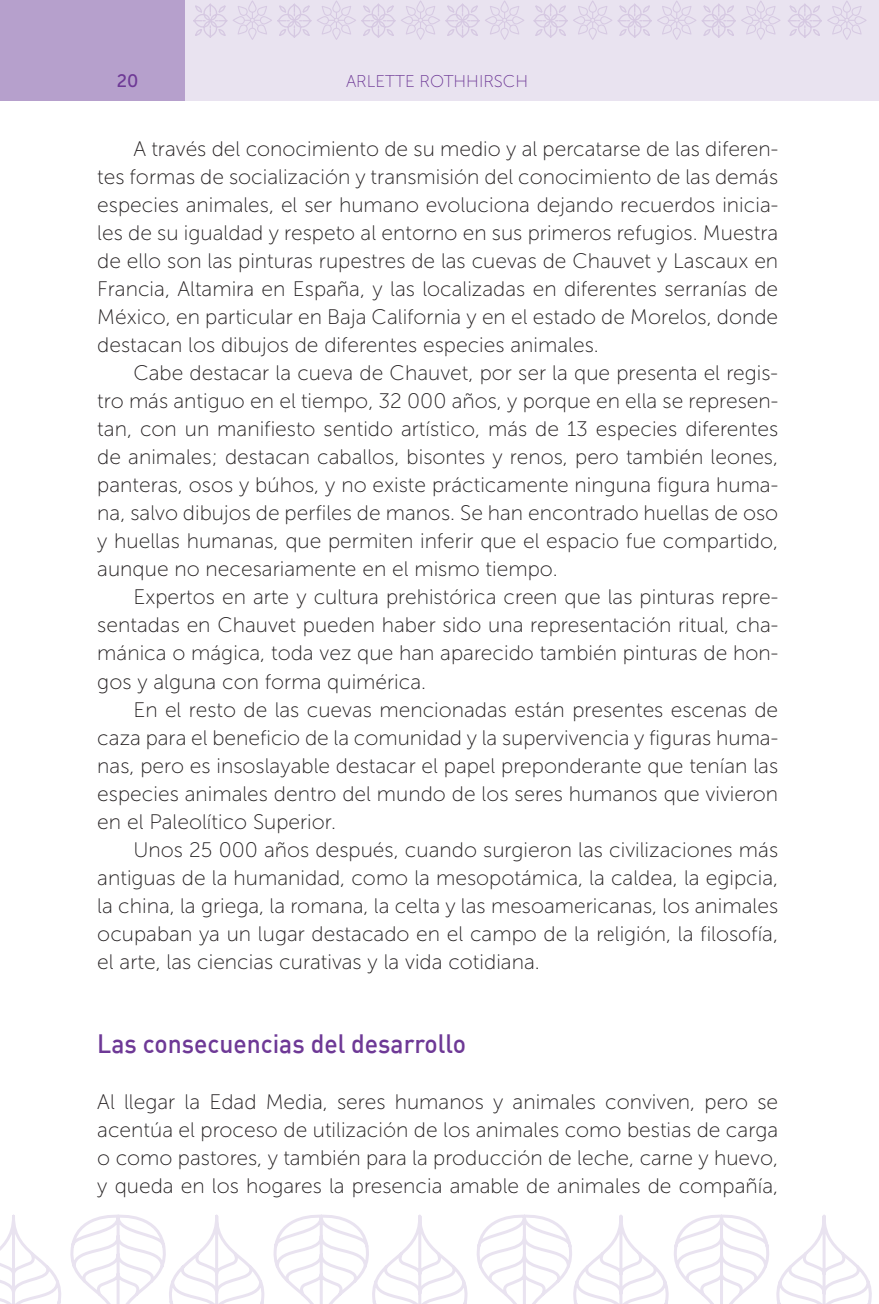
<style>
.page{position:relative;width:879px;height:1304px;background:#fff}
.page>*{position:absolute;margin:0;border:0;box-sizing:border-box;transform-origin:0 0}
.t1{font:500 26px "DIN";color:#6e3996;scale:.95 1}
.t2{font:21px/28px "Museo Sans 100";color:#231f20;text-align:justify}
.t3{font:18px "Museo Sans 500";color:#6e3996}
.t4{font:17px "Museo Sans 100";color:#6e3996}
</style>
<div class="page">
<div style="left:0;top:0;width:878px;height:100px;background:#e9e3f0"></div>
<div style="left:0;top:0;width:184px;height:100px;background:#b6a0cc"></div>
<svg style="left:533px;top:0;width:247px;height:40px"></svg>
<svg style="left:788px;top:1px;width:78px;height:39px"></svg>
<svg style="left:193px;top:0;width:331px;height:40px"></svg>
<svg style="left:0;top:1214px;width:872px;height:90px"></svg>
<p class="t3" style="left:117px;top:71px;width:23px">20</p>
<p class="t4" style="left:346px;top:72px;width:184px">ARLETTE ROTHHIRSCH</p>
<p class="t2" style="left:97px;top:135px;width:682px;text-indent:36px">A través del conocimiento de su medio y al percatarse de las diferen&shy;tes formas de socialización y transmisión del conocimiento de las demás especies animales, el ser humano evoluciona dejando recuerdos inicia&shy;les de su igualdad y respeto al entorno en sus primeros refugios. Muestra de ello son las pinturas rupestres de las cuevas de Chauvet y Lascaux en Francia, Altamira en España, y las localizadas en diferentes serranías de México, en particular en Baja California y en el estado de Morelos, donde destacan los dibujos de diferentes especies animales.</p>
<p class="t2" style="left:97px;top:359px;width:682px;text-indent:36px">Cabe destacar la cueva de Chauvet, por ser la que presenta el regis&shy;tro más antiguo en el tiempo, 32 000 años, y porque en ella se represen&shy;tan, con un manifiesto sentido artístico, más de 13 especies diferentes de animales; destacan caballos, bisontes y renos, pero también leones, panteras, osos y búhos, y no existe prácticamente ninguna figura huma&shy;na, salvo dibujos de perfiles de manos. Se han encontrado huellas de oso y huellas humanas, que permiten inferir que el espacio fue compartido, aunque no necesariamente en el mismo tiempo.</p>
<p class="t2" style="left:97px;top:583px;width:682px;text-indent:36px">Expertos en arte y cultura prehistórica creen que las pinturas repre&shy;sentadas en Chauvet pueden haber sido una representación ritual, cha&shy;mánica o mágica, toda vez que han aparecido también pinturas de hon&shy;gos y alguna con forma quimérica.</p>
<p class="t2" style="left:97px;top:695px;width:682px;text-indent:36px">En el resto de las cuevas mencionadas están presentes escenas de caza para el beneficio de la comunidad y la supervivencia y figuras huma&shy;nas, pero es insoslayable destacar el papel preponderante que tenían las especies animales dentro del mundo de los seres humanos que vivieron en el Paleolítico Superior.</p>
<p class="t2" style="left:97px;top:835px;width:682px;text-indent:36px">Unos 25 000 años después, cuando surgieron las civilizaciones más antiguas de la humanidad, como la mesopotámica, la caldea, la egipcia, la china, la griega, la romana, la celta y las mesoamericanas, los animales ocupaban ya un lugar destacado en el campo de la religión, la filosofía, el arte, las ciencias curativas y la vida cotidiana.</p>
<p class="t1" style="left:97px;top:1026px;width:389px">Las consecuencias del desarrollo</p>
<p class="t2" style="left:97px;top:1087px;width:682px">Al llegar la Edad Media, seres humanos y animales conviven, pero se acentúa el proceso de utilización de los animales como bestias de carga o como pastores, y también para la producción de leche, carne y huevo, y queda en los hogares la presencia amable de animales de compañía,</p>
</div>
